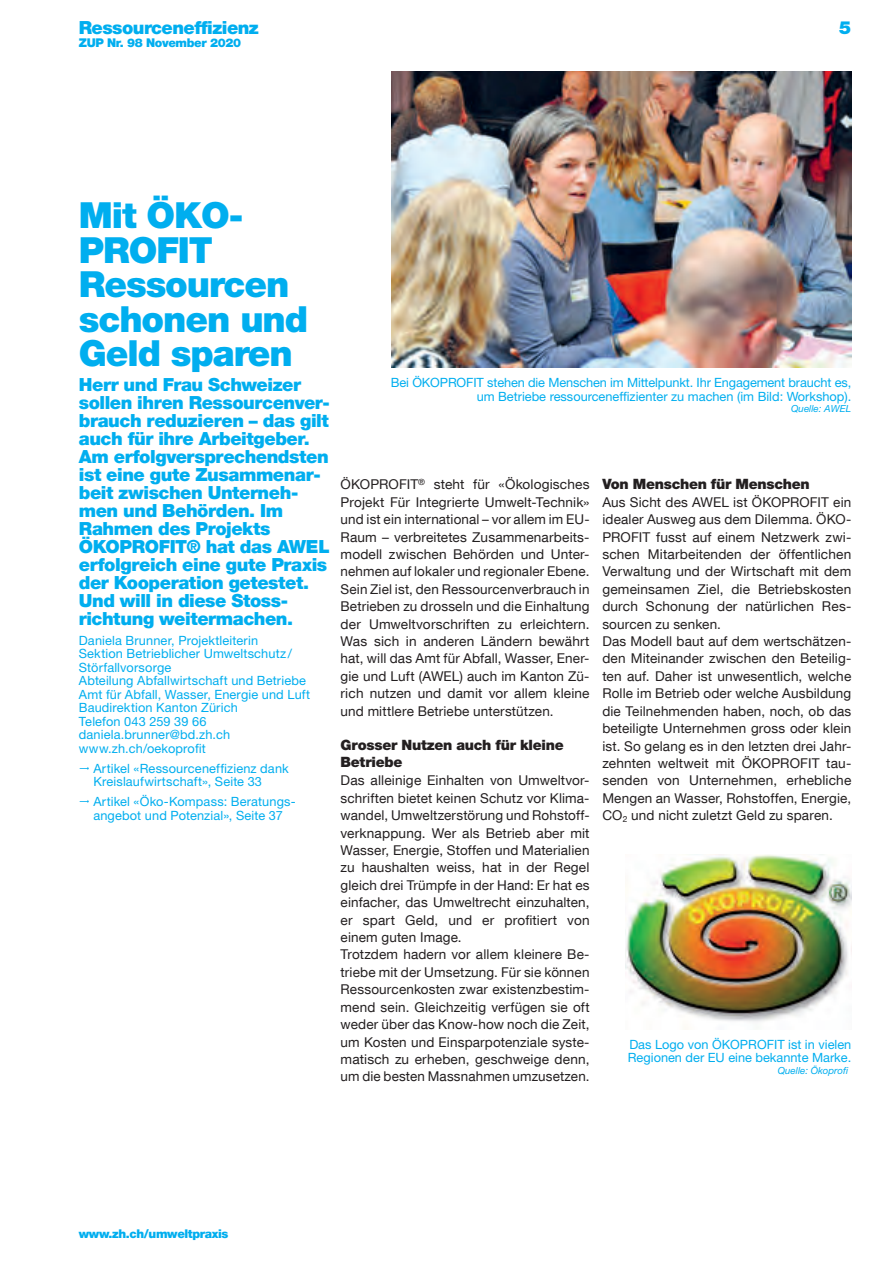
<style>
.page{position:relative;width:894px;height:1264px;background:#fff}
.page>*{position:absolute;margin:0;border:0;box-sizing:border-box;transform-origin:0 0}
.t1{font:900 36px/34.5px "Helvetica Neue LT Std";letter-spacing:-.03em;color:#00aeef}
.t2{font:900 18px/18px "Helvetica Neue LT Com";letter-spacing:-.025em;color:#00aeef}
.t3{font:900 18px "Helvetica Neue LT Std";color:#00aeef}
.t4{font:900 14.25px/16.4px "Helvetica Neue LT Std";letter-spacing:-.02em;color:#231f20}
.t5{font:13.5px/17.4px "Helvetica Neue LT Com";letter-spacing:.01em;color:#231f20}
.t6{font:12.75px/13.5px "Helvetica Neue LT Std";letter-spacing:.01em;color:#00aeef}
.t7{font:12.75px/13.5px "Helvetica Neue LT Std";letter-spacing:-.01em;color:#00aeef;text-align:right}
.t8{font:900 12px "Helvetica Neue LT Com";letter-spacing:-.03em;color:#00aeef}
.t9{font:italic 9.75px "Helvetica Neue LT Std";color:#00aeef}
</style>
<div class="page">
<img style="left:391px;top:71px;width:459px;height:296px">
<img style="left:625px;top:854px;width:225px;height:168px">
<h2 class="t2" style="left:79px;top:19px;width:181px">Ressourceneffizienz</h2>
<p class="t8" style="left:79px;top:35px;width:164px">ZUP Nr. 98 November 2020</p>
<h2 class="t3" style="left:838px;top:17px;width:14px">5</h2>
<h1 class="t1" style="left:79px;top:198px;width:231px">Mit ÖKO-<br>PROFIT<br>Ressourcen schonen und<br>Geld sparen</h1>
<p class="t2" style="left:79px;top:375px;width:252px">Herr und Frau Schweizer sollen ihren Ressourcenver&shy;brauch reduzieren – das gilt auch für ihre Arbeitgeber.<br>Am erfolgversprechendsten ist eine gute Zusammenar&shy;beit zwischen Unterneh&shy;men und Behörden. Im<br>Rahmen des Projekts<br>ÖKOPROFIT® hat das AWEL erfolgreich eine gute Praxis der Kooperation getestet.<br>Und will in diese Stoss&shy;richtung weitermachen.</p>
<p class="t6" style="left:79px;top:633px;width:233px">Daniela Brunner, Projektleiterin<br>Sektion Betrieblicher Umweltschutz /<br>Störfallvorsorge<br>Abteilung Abfallwirtschaft und Betriebe<br>Amt für Abfall, Wasser, Energie und Luft<br>Baudirektion Kanton Zürich<br>Telefon 043 259 39 66 daniela.brunner@bd.zh.ch www.zh.ch/oekoprofit</p>
<p class="t6" style="left:93px;top:761px;width:197px">Artikel «Ressourceneffizienz dank<br>Kreislaufwirtschaft», Seite 33</p>
<p class="t6" style="left:93px;top:794px;width:202px">Artikel «Öko-Kompass: Beratungs&shy;angebot und Potenzial», Seite 37</p>
<p class="t7" style="left:390px;top:375px;width:461px">Bei ÖKOPROFIT stehen die Menschen im Mittelpunkt. Ihr Engagement braucht es, um Betriebe ressourceneffizienter zu machen (im Bild: Workshop).</p>
<p class="t9" style="left:790px;top:402px;width:62px">Quelle: AWEL</p>
<p class="t5" style="left:340px;top:475px;width:250px;text-align:justify">ÖKOPROFIT<sup>®</sup> steht für «Ökologisches Projekt Für Integrierte Umwelt-Technik» und ist ein international – vor allem im EU-Raum – verbreitetes Zusammenarbeits&shy;modell zwischen Behörden und Unter&shy;nehmen auf lokaler und regionaler Ebene.<br>Sein Ziel ist, den Ressourcenverbrauch in Betrieben zu drosseln und die Einhaltung der Umweltvorschriften zu erleichtern.<br>Was sich in anderen Ländern bewährt hat, will das Amt für Abfall, Wasser, Ener&shy;gie und Luft (AWEL) auch im Kanton Zü&shy;rich nutzen und damit vor allem kleine und mittlere Betriebe unterstützen.</p>
<p class="t4" style="left:340px;top:737px;width:224px">Grosser Nutzen auch für kleine<br>Betriebe</p>
<p class="t5" style="left:340px;top:771px;width:250px">Das alleinige Einhalten von Umweltvor&shy;schriften bietet keinen Schutz vor Klima&shy;wandel, Umweltzerstörung und Rohstoff&shy;verknappung. Wer als Betrieb aber mit Wasser, Energie, Stoffen und Materialien zu haushalten weiss, hat in der Regel gleich drei Trümpfe in der Hand: Er hat es einfacher, das Umweltrecht einzuhalten, er spart Geld, und er profitiert von einem guten Image.<br>Trotzdem hadern vor allem kleinere Be&shy;triebe mit der Umsetzung. Für sie können Ressourcenkosten zwar existenzbestim&shy;mend sein. Gleichzeitig verfügen sie oft weder über das Know-how noch die Zeit, um Kosten und Einsparpotenziale syste&shy;matisch zu erheben, geschweige denn, um die besten Massnahmen umzusetzen.</p>
<p class="t4" style="left:602px;top:476px;width:209px">Von Menschen für Menschen</p>
<p class="t5" style="left:602px;top:492px;width:250px">Aus Sicht des AWEL ist ÖKOPROFIT ein idealer Ausweg aus dem Dilemma. ÖKO-PROFIT fusst auf einem Netzwerk zwi&shy;schen Mitarbeitenden der öffentlichen Verwaltung und der Wirtschaft mit dem gemeinsamen Ziel, die Betriebskosten durch Schonung der natürlichen Res&shy;sourcen zu senken.<br>Das Modell baut auf dem wertschätzen&shy;den Miteinander zwischen den Beteilig&shy;ten auf. Daher ist unwesentlich, welche Rolle im Betrieb oder welche Ausbildung die Teilnehmenden haben, noch, ob das beteiligte Unternehmen gross oder klein ist. So gelang es in den letzten drei Jahr&shy;zehnten weltweit mit ÖKOPROFIT tau&shy;senden von Unternehmen, erhebliche Mengen an Wasser, Rohstoffen, Energie, CO<sub>2</sub> und nicht zuletzt Geld zu sparen.</p>
<p class="t6" style="left:627px;top:1037px;width:225px">Das Logo von ÖKOPROFIT ist in vielen<br>Regionen der EU eine bekannte Marke.</p>
<p class="t9" style="left:777px;top:1063px;width:72px">Quelle: Ökoprofi</p>
<p class="t8" style="left:79px;top:1226px;width:151px">www.zh.ch/umweltpraxis</p>
</div>
